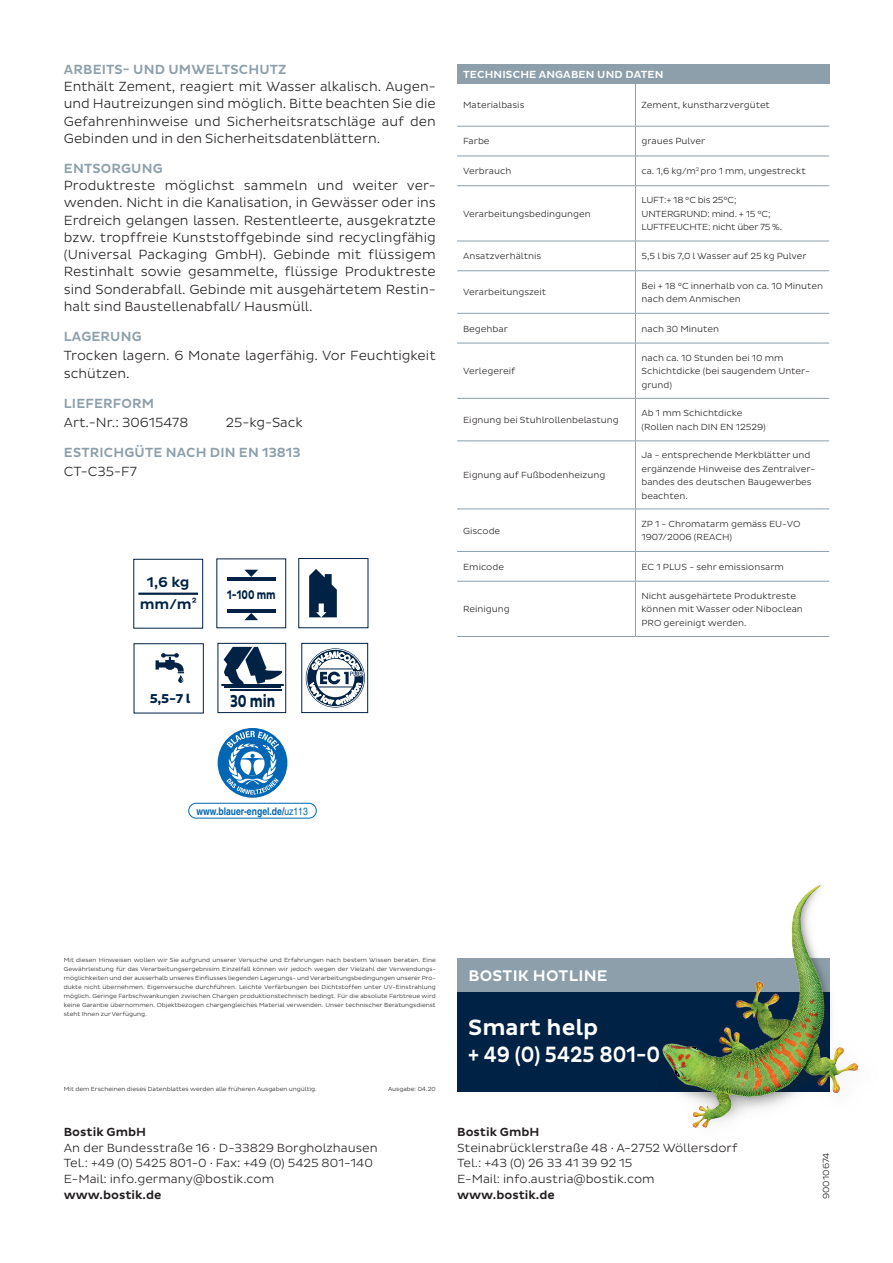
<style>
.page{position:relative;width:893px;height:1263px;background:#fff}
.page>*{position:absolute;margin:0;border:0;box-sizing:border-box;transform-origin:0 0}
.t1{font:500 22.5px/27px "Bostik";color:#fff}
.t2{font:700 17.55px "Bostik";color:#002245;scale:.72 1}
.t3{font:500 15.75px "Bostik";letter-spacing:.015em;color:#fff}
.t4{font:500 14.4px/21.9px "Bostik";color:#002245;text-align:center}
.t5{font:300 13.5px/17.2px "Bostik";color:#231f20;text-align:justify}
.t6{font:500 13.5px "Bostik";letter-spacing:.015em;color:#8c9faa}
.t7{font:700 13.05px "Bostik";color:#002245}
.t8{font:700 12.75px "Bostik";color:#002245;scale:.73 1}
.t9{font:300 12px/15.8px "Bostik";color:#231f20}
.t10{font:500 12px "Bostik";color:#231f20}
.t11{font:700 condensed 10.5px "Helvetica";color:#0166b3}
.t12{font:500 10.5px "Bostik";letter-spacing:.015em;color:#fff}
.t13{font:300 9px/13.5px "Bostik";color:#231f20}
.t14{font:300 9px/13.5px "Bostik";letter-spacing:-.02em;color:#231f20}
.t15{font:300 6px/9px "Bostik";color:#231f20;text-align:justify}
.s1{font-weight:400}
</style>
<div class="page">
<div style="left:457px;top:991px;width:372px;height:100px;background:#002245"></div>
<div style="left:457px;top:958px;width:372px;height:33px;background:#8c9faa"></div>
<img style="left:581px;top:885px;width:278px;height:243px">
<svg style="left:244px;top:613px;width:14px;height:7px"></svg>
<hr style="left:227px;top:609px;width:48px;height:4px;background:#002245">
<hr style="left:227px;top:577px;width:48px;height:3px;background:#002245">
<svg style="left:244px;top:570px;width:14px;height:7px"></svg>
<svg style="left:309px;top:569px;width:28px;height:48px"></svg>
<svg style="left:156px;top:653px;width:29px;height:30px"></svg>
<div style="left:134px;top:643px;width:70px;height:70px;border:1px solid #002245"></div>
<svg style="left:221px;top:646px;width:63px;height:45px"></svg>
<div style="left:218px;top:643px;width:68px;height:70px;border:1px solid #002245"></div>
<div style="left:133px;top:559px;width:70px;height:69px;border:1px solid #002245"></div>
<hr style="left:138px;top:593px;width:60px;height:2px;background:#002245">
<svg style="left:216px;top:727px;width:73px;height:72px"></svg>
<div style="left:218px;top:728px;width:69px;height:70px;background:#0166b3;border-radius:50%"></div>
<svg style="left:226px;top:731px;width:53px;height:63px"></svg>
<div style="left:188px;top:803px;width:129px;height:15px;border:1px solid #0166b3;border-radius:7px"></div>
<svg style="left:307px;top:650px;width:56px;height:56px"></svg>
<div style="left:301px;top:643px;width:67px;height:70px;border:1px solid #002245"></div>
<div style="left:457px;top:64px;width:372px;height:20px;background:#8c9faa"></div>
<hr style="left:635px;top:84px;width:1px;height:42px;background:#8c9faa">
<hr style="left:457px;top:126px;width:178px;height:1px;background:#8c9faa">
<hr style="left:635px;top:126px;width:194px;height:1px;background:#8c9faa">
<hr style="left:457px;top:156px;width:178px;height:1px;background:#8c9faa">
<svg style="left:635px;top:127px;width:1px;height:58px"></svg>
<hr style="left:635px;top:156px;width:194px;height:1px;background:#8c9faa">
<hr style="left:457px;top:185px;width:178px;height:1px;background:#8c9faa">
<hr style="left:457px;top:241px;width:178px;height:1px;background:#8c9faa">
<hr style="left:457px;top:270px;width:178px;height:1px;background:#8c9faa">
<hr style="left:457px;top:313px;width:178px;height:1px;background:#8c9faa">
<hr style="left:457px;top:343px;width:178px;height:1px;background:#8c9faa">
<hr style="left:457px;top:398px;width:178px;height:1px;background:#8c9faa">
<hr style="left:457px;top:440px;width:178px;height:1px;background:#8c9faa">
<hr style="left:457px;top:508px;width:178px;height:1px;background:#8c9faa">
<hr style="left:457px;top:551px;width:178px;height:1px;background:#8c9faa">
<hr style="left:457px;top:581px;width:178px;height:1px;background:#8c9faa">
<hr style="left:457px;top:636px;width:178px;height:1px;background:#8c9faa">
<hr style="left:635px;top:186px;width:1px;height:55px;background:#8c9faa">
<svg style="left:635px;top:242px;width:1px;height:28px"></svg>
<hr style="left:635px;top:271px;width:1px;height:42px;background:#8c9faa">
<svg style="left:635px;top:314px;width:1px;height:29px"></svg>
<hr style="left:635px;top:343px;width:1px;height:55px;background:#8c9faa">
<hr style="left:635px;top:399px;width:1px;height:41px;background:#8c9faa">
<hr style="left:635px;top:441px;width:1px;height:67px;background:#8c9faa">
<hr style="left:635px;top:509px;width:1px;height:42px;background:#8c9faa">
<svg style="left:635px;top:552px;width:1px;height:29px"></svg>
<hr style="left:635px;top:582px;width:1px;height:54px;background:#8c9faa">
<hr style="left:635px;top:185px;width:194px;height:1px;background:#8c9faa">
<hr style="left:635px;top:241px;width:194px;height:1px;background:#8c9faa">
<hr style="left:635px;top:270px;width:194px;height:1px;background:#8c9faa">
<hr style="left:635px;top:313px;width:194px;height:1px;background:#8c9faa">
<hr style="left:635px;top:343px;width:194px;height:1px;background:#8c9faa">
<hr style="left:635px;top:398px;width:194px;height:1px;background:#8c9faa">
<hr style="left:635px;top:440px;width:194px;height:1px;background:#8c9faa">
<hr style="left:635px;top:508px;width:194px;height:1px;background:#8c9faa">
<hr style="left:635px;top:551px;width:194px;height:1px;background:#8c9faa">
<hr style="left:635px;top:581px;width:194px;height:1px;background:#8c9faa">
<hr style="left:635px;top:636px;width:194px;height:1px;background:#8c9faa">
<h3 class="t6" style="left:64px;top:62px;width:224px">ARBEITS- UND UMWELTSCHUTZ</h3>
<h3 class="t5" style="left:64px;top:78px;width:374px">Enthält Zement, reagiert mit Wasser alkalisch. Augen&shy;und Hautreizungen sind möglich. Bitte beachten Sie die Gefahrenhinweise und Sicherheitsratschläge auf den Gebinden und in den Sicherheitsdatenblättern.</h3>
<h3 class="t6" style="left:64px;top:161px;width:100px">ENTSORGUNG</h3>
<p class="t5" style="left:64px;top:177px;width:374px">Produktreste möglichst sammeln und weiter ver&shy;wenden. Nicht in die Kanalisation, in Gewässer oder ins Erdreich gelangen lassen. Restentleerte, ausgekratzte bzw. tropffreie Kunststoffgebinde sind recyclingfähig (Universal Packaging GmbH). Gebinde mit flüssigem Restinhalt sowie gesammelte, flüssige Produktreste sind Sonderabfall. Gebinde mit ausgehärtetem Restin&shy;halt sind Baustellenabfall/ Hausmüll.</p>
<h3 class="t6" style="left:64px;top:329px;width:79px">LAGERUNG</h3>
<h3 class="t5" style="left:64px;top:347px;width:373px">Trocken lagern. 6 Monate lagerfähig. Vor Feuchtigkeit schützen.</h3>
<h3 class="t6" style="left:64px;top:395px;width:92px">LIEFERFORM</h3>
<h3 class="t5" style="left:64px;top:414px;width:126px">Art.-Nr.: 30615478</h3>
<h3 class="t5" style="left:226px;top:414px;width:79px">25-kg-Sack</h3>
<h3 class="t6" style="left:64px;top:445px;width:238px">ESTRICHGÜTE NACH DIN EN 13813</h3>
<h3 class="t5" style="left:64px;top:463px;width:75px">CT-C35-F7</h3>
<h3 class="t4" style="left:140px;top:572px;width:58px">1,6 kg mm/m²</h3>
<h3 class="t8" style="left:227px;top:588px;width:68px">1-100 mm</h3>
<h3 class="t7" style="left:150px;top:691px;width:42px">5,5-7 l</h3>
<h2 class="t2" style="left:230px;top:690px;width:64px">30 min</h2>
<h3 class="t12" style="left:463px;top:68px;width:202px">TECHNISCHE ANGABEN UND DATEN</h3>
<h3 class="t13" style="left:463px;top:99px;width:63px">Materialbasis</h3>
<h3 class="t13" style="left:641px;top:99px;width:130px">Zement, kunstharzvergütet</h3>
<h3 class="t13" style="left:463px;top:135px;width:28px">Farbe</h3>
<h3 class="t13" style="left:641px;top:135px;width:65px">graues Pulver</h3>
<h3 class="t13" style="left:463px;top:164px;width:50px">Verbrauch</h3>
<h3 class="t13" style="left:641px;top:164px;width:166px">ca. 1,6 kg/m<sup>2</sup> pro 1 mm, ungestreckt</h3>
<h3 class="t13" style="left:463px;top:207px;width:129px">Verarbeitungsbedingungen</h3>
<h3 class="t14" style="left:641px;top:193px;width:142px">LUFT:+ 18 °C bis 25°C;<br>UNTERGRUND: mind. + 15 °C;<br>LUFTFEUCHTE: nicht über 75 %.</h3>
<h3 class="t13" style="left:463px;top:250px;width:80px">Ansatzverhältnis</h3>
<h3 class="t13" style="left:641px;top:250px;width:167px">5,5 l bis 7,0 l Wasser auf 25 kg Pulver</h3>
<h3 class="t13" style="left:463px;top:286px;width:85px">Verarbeitungszeit</h3>
<h3 class="t13" style="left:641px;top:279px;width:183px">Bei + 18 °C innerhalb von ca. 10 Minuten nach dem Anmischen</h3>
<h3 class="t13" style="left:463px;top:322px;width:46px">Begehbar</h3>
<h3 class="t13" style="left:641px;top:322px;width:79px">nach 30 Minuten</h3>
<h3 class="t13" style="left:463px;top:364px;width:54px">Verlegereif</h3>
<h3 class="t13" style="left:641px;top:351px;width:170px">nach ca. 10 Stunden bei 10 mm<br>Schichtdicke (bei saugendem Unter&shy;grund)</h3>
<h3 class="t13" style="left:463px;top:413px;width:157px">Eignung bei Stuhlrollenbelastung</h3>
<h3 class="t13" style="left:641px;top:406px;width:126px">Ab 1 mm Schichtdicke (Rollen nach DIN EN 12529)</h3>
<h3 class="t13" style="left:463px;top:468px;width:144px">Eignung auf Fußbodenheizung</h3>
<h3 class="t13" style="left:641px;top:448px;width:175px">Ja - entsprechende Merkblätter und ergänzende Hinweise des Zentralver&shy;bandes des deutschen Baugewerbes beachten.</h3>
<h3 class="t13" style="left:463px;top:524px;width:39px">Giscode</h3>
<h3 class="t13" style="left:641px;top:517px;width:160px">ZP 1 - Chromatarm gemäss EU-VO<br>1907/2006 (REACH)</h3>
<h3 class="t13" style="left:463px;top:560px;width:42px">Emicode</h3>
<h3 class="t13" style="left:641px;top:560px;width:144px">EC 1 PLUS - sehr emissionsarm</h3>
<h3 class="t13" style="left:463px;top:602px;width:48px">Reinigung</h3>
<h3 class="t13" style="left:641px;top:589px;width:163px">Nicht ausgehärtete Produktreste können mit Wasser oder Niboclean<br>PRO gereinigt werden.</h3>
<h3 class="t11" style="left:196px;top:805px;width:113px">www.blauer-engel.de/<span class="s1">uz113</span></h3>
<p class="t15" style="left:64px;top:956px;width:374px">Mit diesen Hinweisen wollen wir Sie aufgrund unserer Versuche und Erfahrungen nach bestem Wissen beraten. Eine Gewährleistung für das Verarbeitungsergebnisim Einzelfall können wir jedoch wegen der Vielzahl der Verwendungs&shy;möglichkeiten und der ausserhalb unseres Einflusses liegenden Lagerungs- und Verarbeitungsbedingungen unserer Pro&shy;dukte nicht übernehmen. Eigenversuche durchführen. Leichte Verfärbungen bei Dichtstoffen unter UV-Einstrahlung möglich. Geringe Farbschwankungen zwischen Chargen produktionstechnisch bedingt. Für die absolute Farbtreue wird keine Garantie übernommen. Objektbezogen chargengleiches Material verwenden. Unser technischer Beratungsdienst steht Ihnen zur Verfügung.</p>
<p class="t15" style="left:64px;top:1085px;width:255px">Mit dem Erscheinen dieses Datenblattes werden alle früheren Ausgaben ungültig.</p>
<p class="t15" style="left:388px;top:1085px;width:49px">Ausgabe: 04.20</p>
<h3 class="t10" style="left:64px;top:1125px;width:84px">Bostik GmbH</h3>
<h3 class="t9" style="left:64px;top:1140px;width:316px">An der Bundesstraße 16 · D-33829 Borgholzhausen<br>Tel.: +49 (0) 5425 801-0 · Fax: +49 (0) 5425 801-140<br>E-Mail: info.germany@bostik.com</h3>
<h3 class="t10" style="left:64px;top:1188px;width:99px">www.bostik.de</h3>
<h3 class="t3" style="left:468px;top:966px;width:141px">BOSTIK HOTLINE</h3>
<h1 class="t1" style="left:468px;top:1014px;width:194px">Smart help<br>+ 49 (0) 5425 801-0</h1>
<h3 class="t10" style="left:457px;top:1125px;width:84px">Bostik GmbH</h3>
<h3 class="t9" style="left:457px;top:1140px;width:282px">Steinabrücklerstraße 48 · A-2752 Wöllersdorf<br>Tel.: +43 (0) 26 33 41 39 92 15<br>E-Mail: info.austria@bostik.com</h3>
<h3 class="t10" style="left:457px;top:1188px;width:99px">www.bostik.de</h3>
<h3 class="t13" style="left:819px;top:1199px;width:48px;rotate:-90deg">90010674</h3>
</div>
